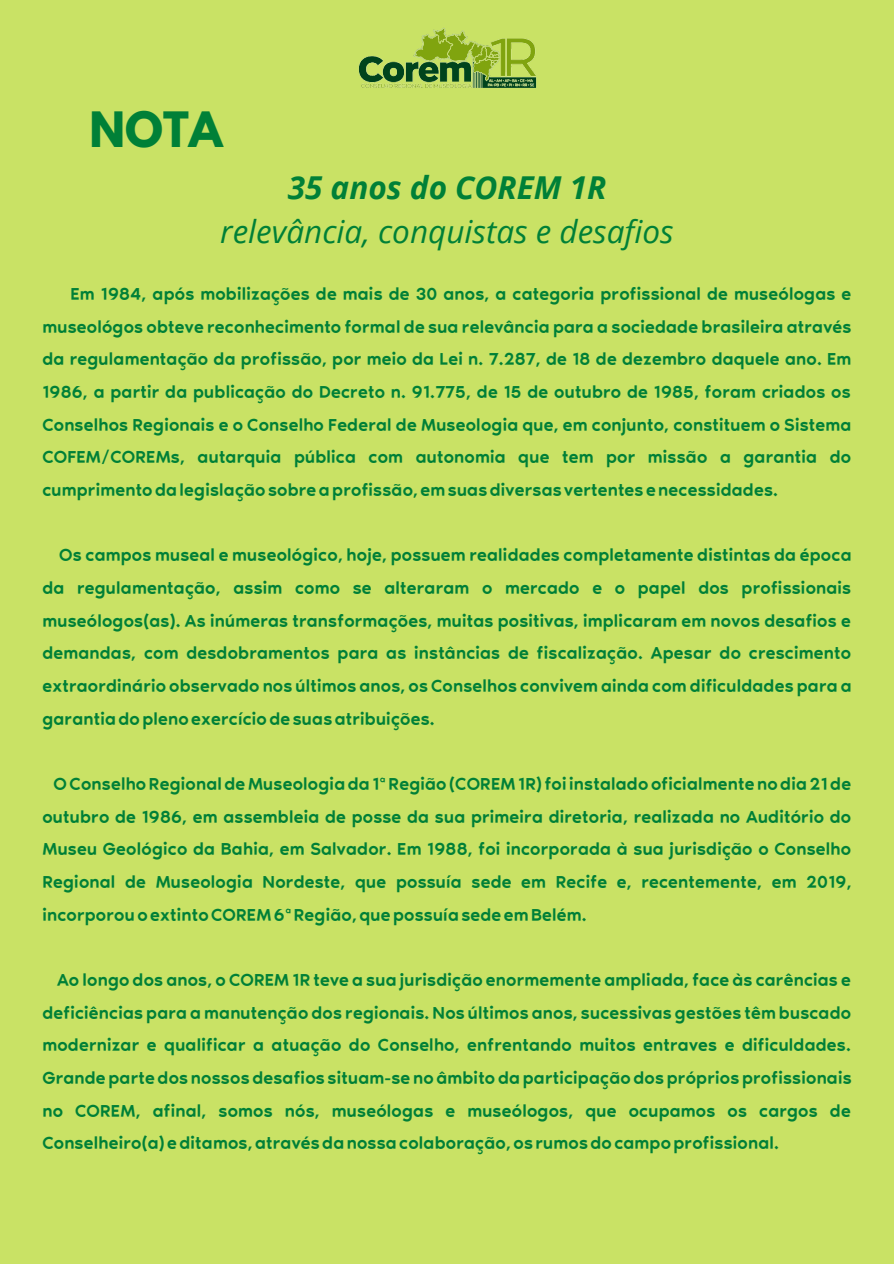
<style>
.page{position:relative;width:894px;height:1264px;background:#fff}
.page>*{position:absolute;margin:0;border:0;box-sizing:border-box;transform-origin:0 0}
.t1{font:700 43.2px "League Spartan";color:#008037}
.t2{font:italic 31.5px "Open Sans";color:#008037}
.t3{font:italic 700 31.5px "Open Sans";color:#008037}
.t4{font:22.5px/32.7px "RTL Media Pro Light";letter-spacing:.01em;color:#008037;text-align:justify}
</style>
<div class="page">
<div style="left:0;top:0;width:893px;height:1263px;background:#c9e265"></div>
<img style="left:358px;top:28px;width:179px;height:60px">
<p class="t1" style="left:89px;top:108px;width:135px">NOTA</p>
<p class="t3" style="left:287px;top:165px;width:320px">35 anos do COREM 1R</p>
<p class="t2" style="left:220px;top:209px;width:454px">relevância, conquistas e desafios</p>
<p class="t4" style="left:42px;top:279px;width:810px;text-indent:28px">Em 1984, após mobilizações de mais de 30 anos, a categoria profissional de museólogas e museológos obteve reconhecimento formal de sua relevância para a sociedade brasileira através da regulamentação da profissão, por meio da Lei n. 7.287, de 18 de dezembro daquele ano. Em 1986, a partir da publicação do Decreto n. 91.775, de 15 de outubro de 1985, foram criados os Conselhos Regionais e o Conselho Federal de Museologia que, em conjunto, constituem o Sistema COFEM/COREMs, autarquia pública com autonomia que tem por missão a garantia do cumprimentodalegislaçãosobreaprofissão,emsuasdiversasvertentesenecessidades.</p>
<p class="t4" style="left:42px;top:541px;width:810px;text-indent:17px">Oscampos museal e museológico, hoje, possuem realidadescompletamente distintas da época da regulamentação, assim como se alteraram o mercado e o papel dos profissionais museólogos(as). As inúmeras transformações, muitas positivas, implicaram em novos desafios e demandas, com desdobramentos para as instâncias de fiscalização. Apesar do crescimento extraordinário observado nos últimos anos, os Conselhosconvivemainda comdificuldades para a garantiadoplenoexercíciodesuasatribuições.</p>
<p class="t4" style="left:42px;top:769px;width:810px;text-indent:11px">OConselhoRegionaldeMuseologiada1ªRegião(COREM1R)foiinstaladooficialmentenodia21de outubro de 1986, em assembleia de posse da sua primeira diretoria, realizada no Auditório do Museu Geológico da Bahia, em Salvador. Em 1988, foi incorporada à sua jurisdição o Conselho Regional de Museologia Nordeste, que possuía sede em Recife e, recentemente, em 2019, incorporouoextintoCOREM6ªRegião,quepossuíasedeemBelém.</p>
<p class="t4" style="left:42px;top:965px;width:810px;text-indent:15px">Ao longo dos anos, o COREM1R teve a sua jurisdição enormemente ampliada,face àscarências e deficiências para amanutenção dosregionais.Nos últimos anos,sucessivas gestõestêmbuscado modernizar e qualificar a atuação do Conselho, enfrentando muitos entraves e dificuldades.<br>Grande parte dos nossos desafiossituam-se no âmbito da participação dos próprios profissionais no COREM, afinal, somos nós, museólogas e museólogos, que ocupamos os cargos de Conselheiro(a)editamos,atravésdanossacolaboração,osrumosdocampoprofissional.</p>
</div>
